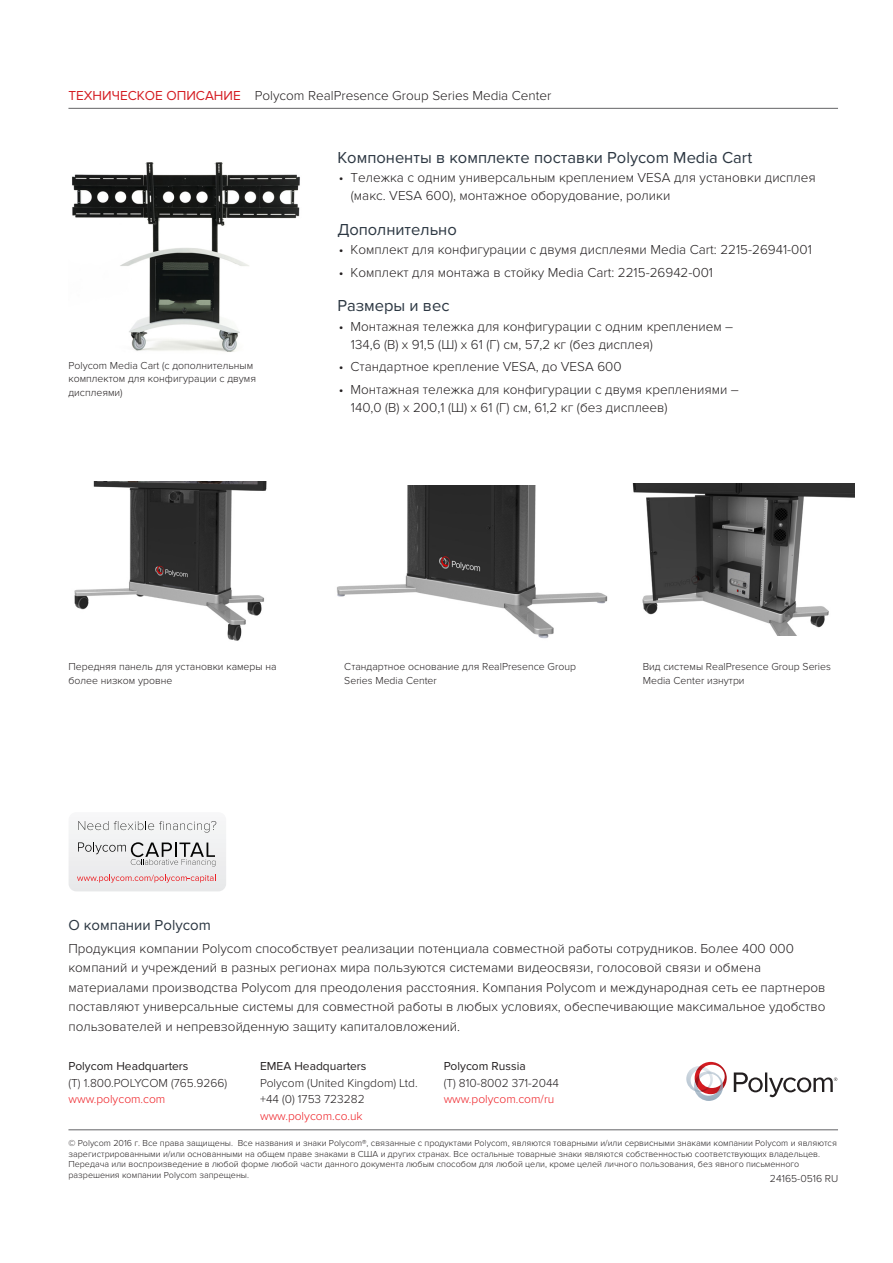
<style>
.page{position:relative;width:893px;height:1263px;background:#fff}
.page>*{position:absolute;margin:0;border:0;box-sizing:border-box;transform-origin:0 0}
.DS_-_Subhead_Level_1{font:16.5px "Proxima Nova";color:#2c3742}
.t1{font:15px "Proxima Nova";color:#2c3742}
.t2{font:300 13.5px/19.5px "Proxima Nova";color:#231f20}
.t3{font:300 12px/16.5px "Proxima Nova";color:#231f20}
.t4{font:300 12px "Proxima Nova";color:#ee1d23}
.t5{font:12px "Proxima Nova";color:#231f20}
.Footnotes_References{font:300 10.5px/13.5px "Proxima Nova";color:#231f20}
.t6{font:300 9px/10.5px "Proxima Nova";color:#231f20}
.s1{font-weight:400;color:#d41b21}
</style>
<div class="page">
<svg style="left:69px;top:820px;width:157px;height:71px"></svg>
<hr style="left:68px;top:1129px;width:770px;height:1px;background:#636366">
<svg style="left:686px;top:1062px;width:41px;height:39px"></svg>
<svg style="left:734px;top:1072px;width:29px;height:20px"></svg>
<hr style="left:765px;top:1072px;width:2px;height:20px;background:#231f20">
<svg style="left:769px;top:1077px;width:68px;height:20px"></svg>
<hr style="left:68px;top:108px;width:770px;height:1px;background:#636366">
<img style="left:72px;top:162px;width:228px;height:190px">
<img style="left:74px;top:481px;width:193px;height:160px">
<img style="left:337px;top:485px;width:271px;height:154px">
<img style="left:632px;top:484px;width:222px;height:152px">
<p class="t2" style="left:68px;top:86px;width:484px"><span class="s1">ТЕХНИЧЕСКОЕ ОПИСАНИЕ</span> Polycom RealPresence Group Series Media Center</p>
<p class="Footnotes_References" style="left:68px;top:359px;width:189px">Polycom Media Cart (с дополнительным комплектом для конфигурации с двумя дисплеями)</p>
<p class="DS_-_Subhead_Level_1" style="left:337px;top:148px;width:416px">Компоненты в комплекте поставки Polycom Media Cart</p>
<p class="t2" style="left:351px;top:169px;width:466px;line-height:18px;text-indent:-12px">• Тележка с одним универсальным креплением VESA для установки дисплея (макс. VESA 600), монтажное оборудование, ролики</p>
<p class="DS_-_Subhead_Level_1" style="left:337px;top:220px;width:121px">Дополнительно</p>
<p class="t2" style="left:339px;top:240px;width:474px">• Комплект для конфигурации с двумя дисплеями Media Cart: 2215-26941-001</p>
<p class="t2" style="left:339px;top:263px;width:376px">• Комплект для монтажа в стойку Media Cart: 2215-26942-001</p>
<p class="DS_-_Subhead_Level_1" style="left:337px;top:296px;width:114px">Размеры и вес</p>
<p class="t2" style="left:351px;top:317px;width:384px;line-height:18px;text-indent:-12px">• Монтажная тележка для конфигурации с одним креплением –<br>134,6 (В) x 91,5 (Ш) x 61 (Г) см, 57,2 кг (без дисплея)</p>
<p class="t2" style="left:339px;top:357px;width:284px">• Стандартное крепление VESA, до VESA 600</p>
<p class="t2" style="left:351px;top:380px;width:389px;line-height:18px;text-indent:-12px">• Монтажная тележка для конфигурации с двумя креплениями –<br>140,0 (В) x 200,1 (Ш) x 61 (Г) см, 61,2 кг (без дисплеев)</p>
<p class="Footnotes_References" style="left:68px;top:660px;width:210px">Передняя панель для установки камеры на более низком уровне</p>
<p class="Footnotes_References" style="left:344px;top:660px;width:233px">Стандартное основание для RealPresence Group<br>Series Media Center</p>
<p class="Footnotes_References" style="left:643px;top:660px;width:190px">Вид системы RealPresence Group Series<br>Media Center изнутри</p>
<p class="t1" style="left:68px;top:916px;width:144px">О компании Polycom</p>
<p class="t2" style="left:68px;top:939px;width:758px">Продукция компании Polycom способствует реализации потенциала совместной работы сотрудников. Более 400 000 компаний и учреждений в разных регионах мира пользуются системами видеосвязи, голосовой связи и обмена материалами производства Polycom для преодоления расстояния. Компания Polycom и международная сеть ее партнеров поставляют универсальные системы для совместной работы в любых условиях, обеспечивающие максимальное удобство пользователей и непревзойденную защиту капиталовложений.</p>
<p class="t5" style="left:68px;top:1059px;width:122px">Polycom Headquarters</p>
<p class="t3" style="left:68px;top:1075px;width:160px">(T) 1.800.POLYCOM (765.9266)</p>
<p class="t4" style="left:68px;top:1092px;width:98px">www.polycom.com</p>
<p class="t5" style="left:260px;top:1059px;width:108px">EMEA Headquarters</p>
<p class="t3" style="left:260px;top:1075px;width:159px">Polycom (United Kingdom) Ltd. +44 (0) 1753 723282</p>
<p class="t4" style="left:260px;top:1109px;width:104px">www.polycom.co.uk</p>
<p class="t5" style="left:444px;top:1059px;width:84px">Polycom Russia</p>
<p class="t3" style="left:444px;top:1075px;width:117px">(T) 810-8002 371-2044</p>
<p class="t4" style="left:444px;top:1092px;width:112px">www.polycom.com/ru</p>
<p class="t6" style="left:68px;top:1138px;width:770px">© Polycom 2016 г. Все права защищены. Все названия и знаки Polycom®, связанные с продуктами Polycom, являются товарными и/или сервисными знаками компании Polycom и являются зарегистрированными и/или основанными на общем праве знаками в США и других странах. Все остальные товарные знаки являются собственностью соответствующих владельцев.<br>Передача или воспроизведение в любой форме любой части данного документа любым способом для любой цели, кроме целей личного пользования, без явного письменного разрешения компании Polycom запрещены.</p>
<p class="Footnotes_References" style="left:770px;top:1172px;width:70px">24165-0516 RU</p>
</div>
